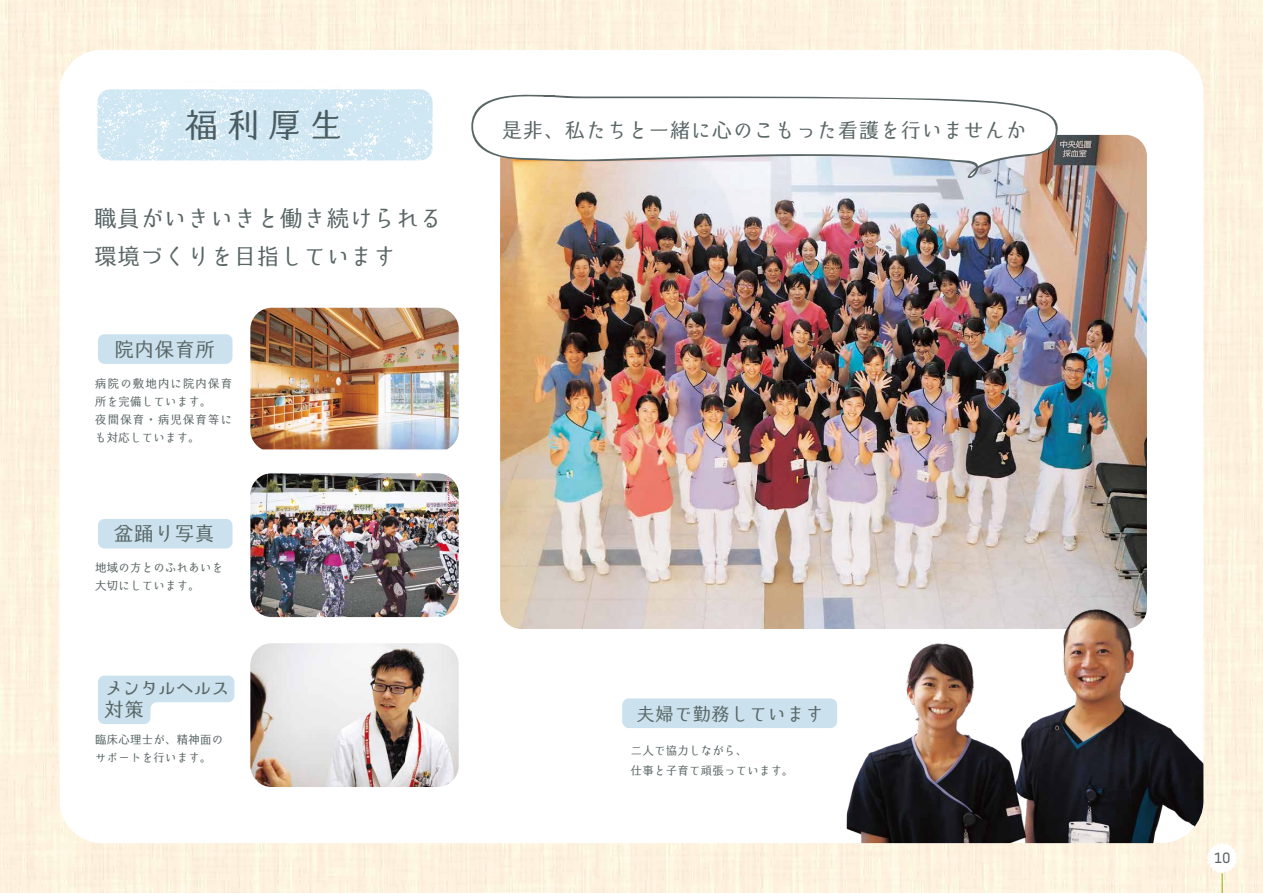
<style>
.page{position:relative;width:1263px;height:893px;background:#fef2df}
.page>*{position:absolute;margin:0;border:0;box-sizing:border-box;transform-origin:0 0}
.t1{font:34.5px "Hime Mincho Shirayuki";color:#5a6666}
.t2{font:23.25px/38.2px "Hime Mincho Shirayuki";color:#5a6666}
.t3{font:21px "Hime Mincho Shirayuki";color:#5a6666}
.t4{font:20.25px "Hime Mincho Shirayuki";color:#5a6666}
.t5{font:20.25px/21.8px "Hime Mincho Shirayuki";letter-spacing:-.125em;color:#5a6666}
.t6{font:18.75px "Hime Mincho Shirayuki";color:#5a6666}
.t7{font:14.25px "New Frank";color:#5a6666}
.t8{font:12px/18px "Hime Mincho Shirayuki";letter-spacing:-.03em;color:#5a6666}
.t9{font:12px/18px "Hime Mincho Shirayuki";letter-spacing:.045em;color:#5a6666}
</style>
<div class="page">
<div style="left:60px;top:50px;width:1143px;height:793px;background:#fff;border-radius:42px"></div>
<div style="left:98px;top:334px;width:134px;height:30px;background:#cbe2ee;border-radius:6px"></div>
<div style="left:98px;top:519px;width:134px;height:29px;background:#cbe2ee;border-radius:6px"></div>
<div style="left:622px;top:698px;width:215px;height:30px;background:#cbe2ee;border-radius:7px"></div>
<svg style="left:98px;top:676px;width:136px;height:48px"></svg>
<img style="left:500px;top:135px;width:647px;height:494px">
<svg style="left:471px;top:94px;width:589px;height:85px"></svg>
<img style="left:250px;top:308px;width:209px;height:141px">
<img style="left:250px;top:473px;width:209px;height:144px">
<img style="left:250px;top:643px;width:209px;height:144px">
<img style="left:97px;top:89px;width:336px;height:71px">
<img style="left:159px;top:89px;width:214px;height:72px">
<img style="left:181px;top:103px;width:175px;height:50px">
<img style="left:847px;top:575px;width:356px;height:268px">
<hr style="left:1221px;top:870px;width:2px;height:23px;background:#b1d35e">
<svg style="left:1207px;top:843px;width:31px;height:30px"></svg>
<h1 class="t1" style="left:185px;top:104px;width:160px">福利厚生</h1>
<h3 class="t3" style="left:501px;top:118px;width:527px">是非、私たちと一緒に心のこもった看護を行いませんか</h3>
<h2 class="t2" style="left:94px;top:199px;width:350px">職員がいきいきと働き続けられる環境づくりを目指しています</h2>
<h3 class="t4" style="left:114px;top:337px;width:103px">院内保育所</h3>
<p class="t9" style="left:95px;top:375px;width:139px">病院の敷地内に院内保育所を完備しています。<br>夜間保育・病児保育等にも対応しています。</p>
<h3 class="t4" style="left:114px;top:521px;width:103px">盆踊り写真</h3>
<p class="t8" style="left:95px;top:559px;width:130px">地域の方とのふれあいを大切にしています。</p>
<h3 class="t5" style="left:104px;top:677px;width:128px">メンタルヘルス対策</h3>
<p class="t8" style="left:95px;top:730px;width:130px">臨床心理士が、精神面のサポートを行います。</p>
<h3 class="t6" style="left:636px;top:703px;width:189px">夫婦で勤務しています</h3>
<p class="t8" style="left:631px;top:741px;width:165px;line-height:19.5px">二人で協力しながら、<br>仕事と子育て頑張っています。</p>
<p class="t7" style="left:1214px;top:849px;width:19px">10</p>
</div>
